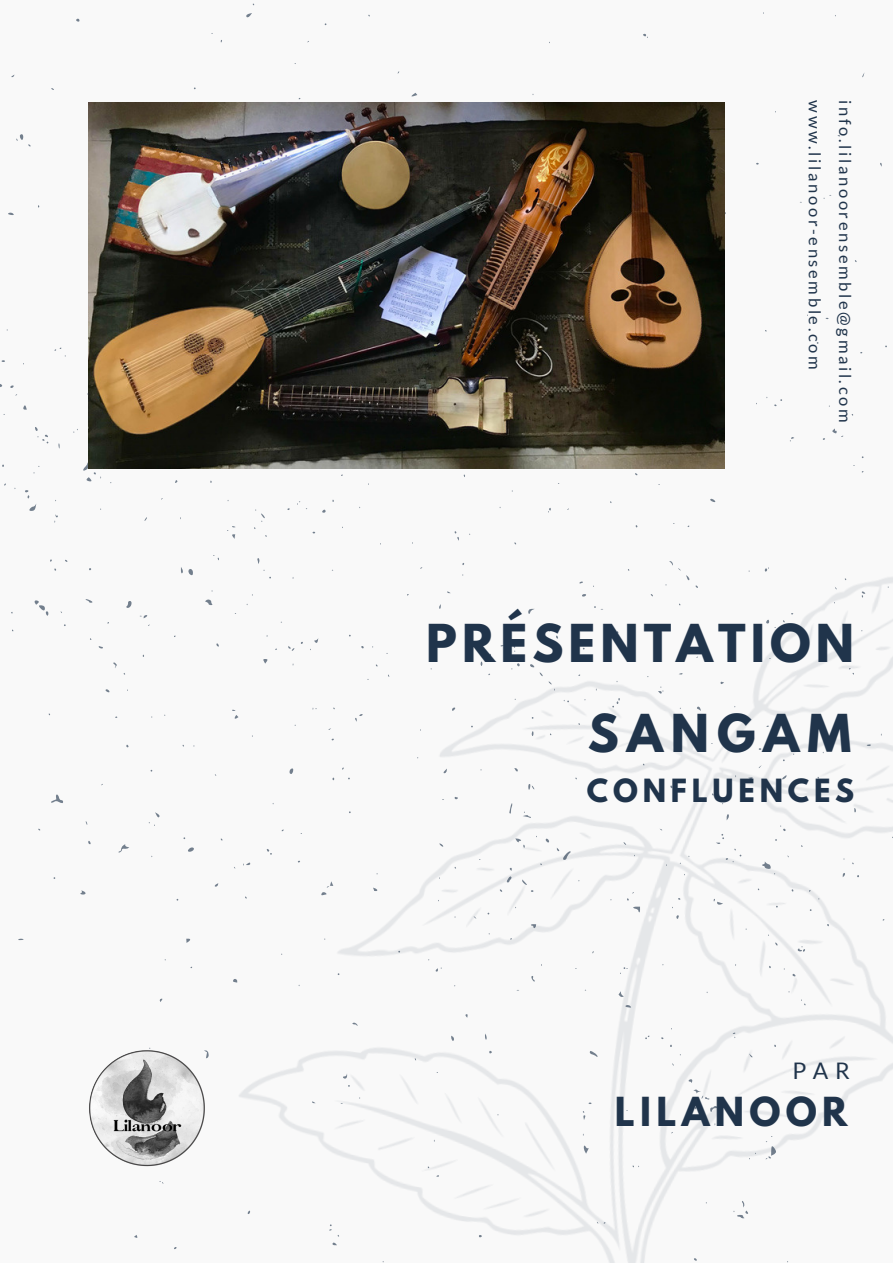
<style>
.page{position:relative;width:893px;height:1264px;background:#fff}
.page>*{position:absolute;margin:0;border:0;box-sizing:border-box;transform-origin:0 0}
.t1{font:700 46.35px/89.8px "League Spartan";letter-spacing:.11em;color:#20344b;text-align:right}
.t2{font:700 35.4px "League Spartan";letter-spacing:.15em;color:#20344b}
.t3{font:700 28.35px "League Spartan";letter-spacing:.17em;color:#20344b}
.t4{font:22.8px "Lato";color:#20344b}
.t5{font:16.5px/30.3px "Lato";letter-spacing:.16em;color:#20344b}
</style>
<div class="page">
<img style="left:185px;top:484px;width:707px;height:778px">
<img style="left:89px;top:1049px;width:117px;height:117px;border-radius:50%">
<img style="left:89px;top:102px;width:635px;height:367px">
<p class="t5" style="left:860px;top:100px;width:323px;rotate:90deg">info.lilanoorensemble@gmail.com www.lilanoor-ensemble.com</p>
<h1 class="t1" style="left:426px;top:604px;width:429px">PRÉSENTATION<br>SANGAM</h1>
<h3 class="t3" style="left:587px;top:776px;width:269px">CONFLUENCES</h3>
<h3 class="t4" style="left:792px;top:1056px;width:59px">PAR</h3>
<h2 class="t2" style="left:614px;top:1094px;width:234px">LILANOOR</h2>
</div>
